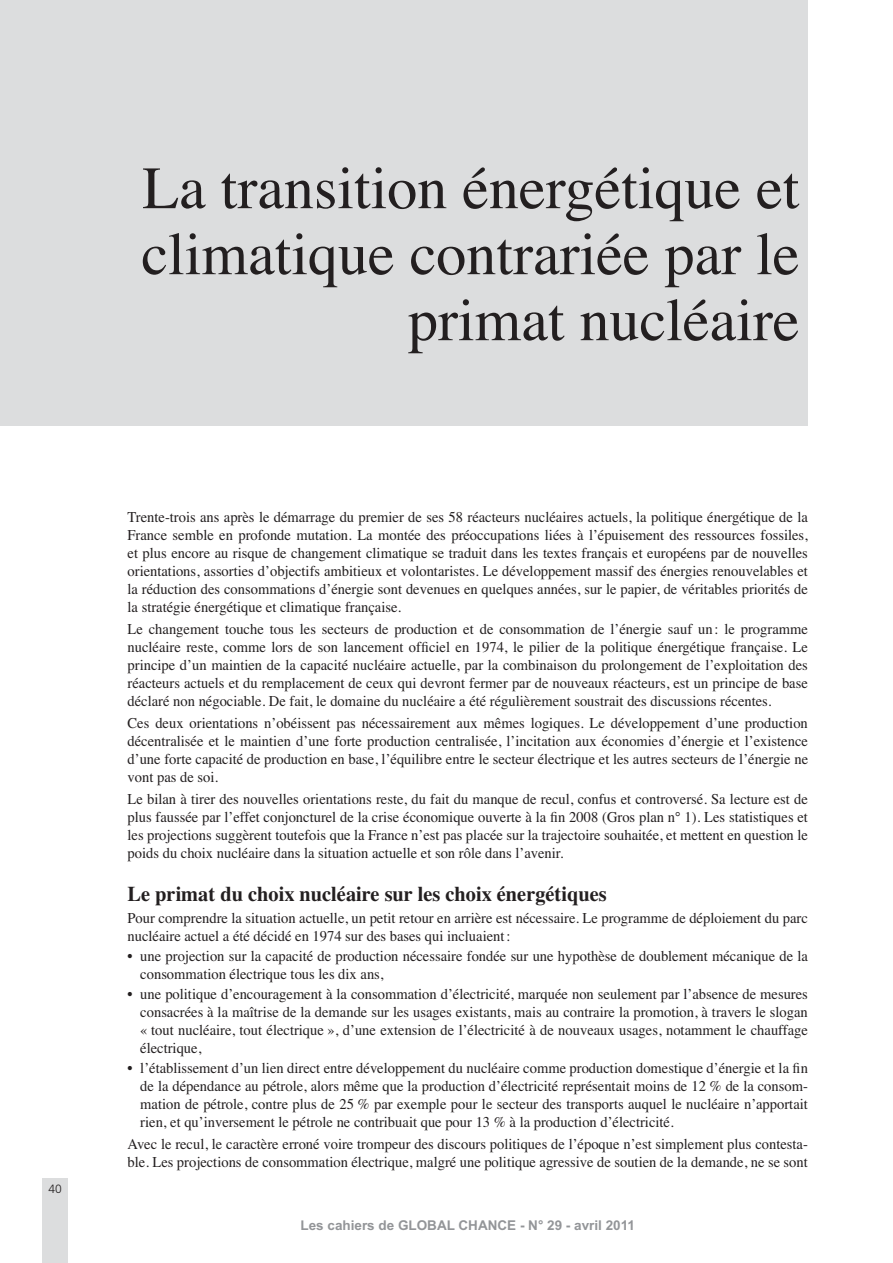
<style>
.page{position:relative;width:893px;height:1263px;background:#fff}
.page>*{position:absolute;margin:0;border:0;box-sizing:border-box;transform-origin:0 0}
.t1{font:60px/66px "Times";color:#231f20;text-align:right}
.t2{font:700 21px "Times";color:#231f20}
.t3{font:15px/18px "Times";color:#231f20;text-align:justify}
.t4{font:700 13.5px "Arial";color:#939598}
.t5{font:300 12px "Frutiger";color:#231f20}
</style>
<div class="page">
<div style="left:43px;top:1178px;width:25px;height:85px;background:#dcddde"></div>
<div style="left:0;top:0;width:808px;height:425px;background:#dcddde"></div>
<p class="t5" style="left:49px;top:1184px;width:15px">40</p>
<p class="t1" style="left:141px;top:161px;width:659px">La transition énergétique et climatique contrariée par le primat nucléaire</p>
<p class="t3" style="left:128px;top:509px;width:682px">Trente-trois ans après le démarrage du premier de ses 58 réacteurs nucléaires actuels, la politique énergétique de la France semble en profonde mutation. La montée des préoccupations liées à l’épuisement des ressources fossiles, et plus encore au risque de changement climatique se traduit dans les textes français et européens par de nouvelles orientations, assorties d’objectifs ambitieux et volontaristes. Le développement massif des énergies renouvelables et la réduction des consommations d’énergie sont devenues en quelques années, sur le papier, de véritables priorités de la stratégie énergétique et climatique française.</p>
<p class="t3" style="left:128px;top:621px;width:682px">Le changement touche tous les secteurs de production et de consommation de l’énergie sauf un : le programme nucléaire reste, comme lors de son lancement officiel en 1974, le pilier de la politique énergétique française. Le principe d’un maintien de la capacité nucléaire actuelle, par la combinaison du prolongement de l’exploitation des réacteurs actuels et du remplacement de ceux qui devront fermer par de nouveaux réacteurs, est un principe de base déclaré non négociable. De fait, le domaine du nucléaire a été régulièrement soustrait des discussions récentes.</p>
<p class="t3" style="left:128px;top:715px;width:682px">Ces deux orientations n’obéissent pas nécessairement aux mêmes logiques. Le développement d’une production décentralisée et le maintien d’une forte production centralisée, l’incitation aux économies d’énergie et l’existence d’une forte capacité de production en base, l’équilibre entre le secteur électrique et les autres secteurs de l’énergie ne vont pas de soi.</p>
<p class="t3" style="left:128px;top:792px;width:682px">Le bilan à tirer des nouvelles orientations reste, du fait du manque de recul, confus et controversé. Sa lecture est de plus faussée par l’effet conjoncturel de la crise économique ouverte à la fin 2008 (Gros plan n° 1). Les statistiques et les projections suggèrent toutefois que la France n’est pas placée sur la trajectoire souhaitée, et mettent en question le poids du choix nucléaire dans la situation actuelle et son rôle dans l’avenir.</p>
<p class="t2" style="left:128px;top:886px;width:481px">Le primat du choix nucléaire sur les choix énergétiques</p>
<p class="t3" style="left:128px;top:910px;width:682px">Pour comprendre la situation actuelle, un petit retour en arrière est nécessaire. Le programme de déploiement du parc nucléaire actuel a été décidé en 1974 sur des bases qui incluaient :</p>
<p class="t3" style="left:140px;top:948px;width:669px;text-indent:-13px">• une projection sur la capacité de production nécessaire fondée sur une hypothèse de doublement mécanique de la consommation électrique tous les dix ans,</p>
<p class="t3" style="left:140px;top:986px;width:669px;text-indent:-13px">• une politique d’encouragement à la consommation d’électricité, marquée non seulement par l’absence de mesures consacrées à la maîtrise de la demande sur les usages existants, mais au contraire la promotion, à travers le slogan « tout nucléaire, tout électrique », d’une extension de l’électricité à de nouveaux usages, notamment le chauffage électrique,</p>
<p class="t3" style="left:140px;top:1060px;width:669px;text-indent:-13px">• l’établissement d’un lien direct entre développement du nucléaire comme production domestique d’énergie et la fin de la dépendance au pétrole, alors même que la production d’électricité représentait moins de 12 % de la consom&shy;mation de pétrole, contre plus de 25 % par exemple pour le secteur des transports auquel le nucléaire n’apportait rien, et qu’inversement le pétrole ne contribuait que pour 13 % à la production d’électricité.</p>
<p class="t3" style="left:128px;top:1137px;width:682px">Avec le recul, le caractère erroné voire trompeur des discours politiques de l’époque n’est simplement plus contesta&shy;ble. Les projections de consommation électrique, malgré une politique agressive de soutien de la demande, ne se sont</p>
<p class="t4" style="left:300px;top:1218px;width:336px">Les cahiers de GLOBAL CHANCE - N° 29 - avril 2011</p>
</div>
